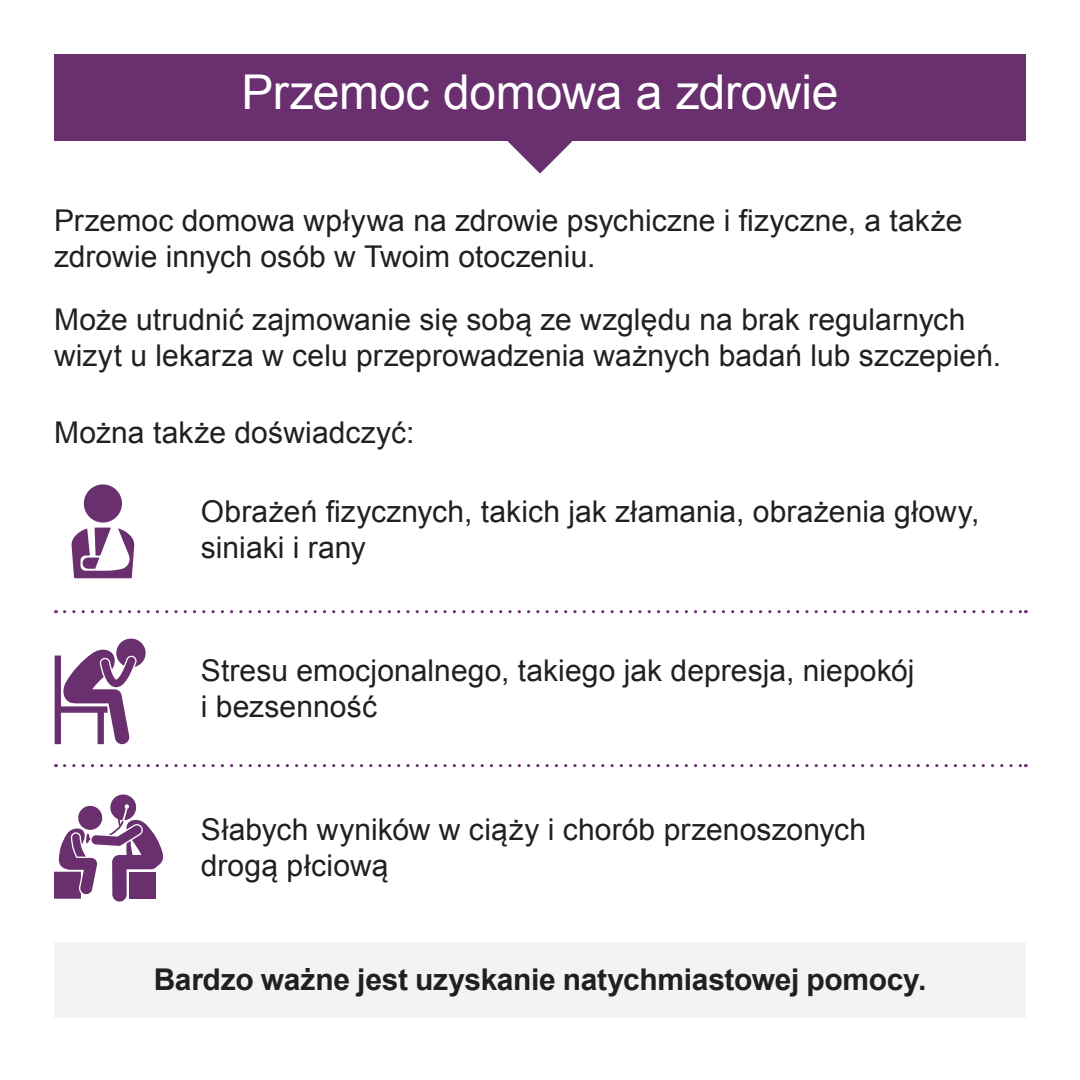
<style>
.page{position:relative;width:1080px;height:1080px;background:#fff}
.page>*{position:absolute;margin:0;border:0;box-sizing:border-box;transform-origin:0 0}
.hed{font:48px "Arial";letter-spacing:-.005em;color:#fff}
.body_bullet_Purple{font:30px/36px "Arial";letter-spacing:.005em;color:#231f20}
.body_bullet_Purple-2{font:700 30px "Arial";letter-spacing:-.01em;color:#231f20}
</style>
<div class="page">
<svg style="left:442px;top:140px;width:196px;height:34px"></svg>
<div style="left:54px;top:54px;width:972px;height:86px;background:#692f6f"></div>
<div style="left:54px;top:942px;width:972px;height:75px;background:#f2f3f4"></div>
<svg style="left:55px;top:638px;width:91px;height:106px"></svg>
<div style="left:84px;top:484px;width:38px;height:39px;background:#692f6f;border-radius:50%"></div>
<svg style="left:71px;top:528px;width:64px;height:50px"></svg>
<svg style="left:54px;top:794px;width:109px;height:108px"></svg>
<svg style="left:64px;top:610px;width:962px;height:3px"></svg>
<svg style="left:64px;top:764px;width:962px;height:3px"></svg>
<p class="hed" style="left:241px;top:61px;width:599px">Przemoc domowa a zdrowie</p>
<p class="body_bullet_Purple" style="left:54px;top:203px;width:910px">Przemoc domowa wpływa na zdrowie psychiczne i fizyczne, a także zdrowie innych osób w Twoim otoczeniu.</p>
<p class="body_bullet_Purple" style="left:54px;top:302px;width:949px">Może utrudnić zajmowanie się sobą ze względu na brak regularnych wizyt u lekarza w celu przeprowadzenia ważnych badań lub szczepień.</p>
<p class="body_bullet_Purple" style="left:54px;top:414px;width:362px">Można także doświadczyć:</p>
<p class="body_bullet_Purple" style="left:201px;top:494px;width:780px">Obrażeń fizycznych, takich jak złamania, obrażenia głowy, siniaki i rany</p>
<p class="body_bullet_Purple" style="left:201px;top:653px;width:715px">Stresu emocjonalnego, takiego jak depresja, niepokój i bezsenność</p>
<p class="body_bullet_Purple" style="left:201px;top:812px;width:667px">Słabych wyników w ciąży i chorób przenoszonych drogą płciową</p>
<p class="body_bullet_Purple-2" style="left:154px;top:960px;width:774px">Bardzo ważne jest uzyskanie natychmiastowej pomocy.</p>
</div>
